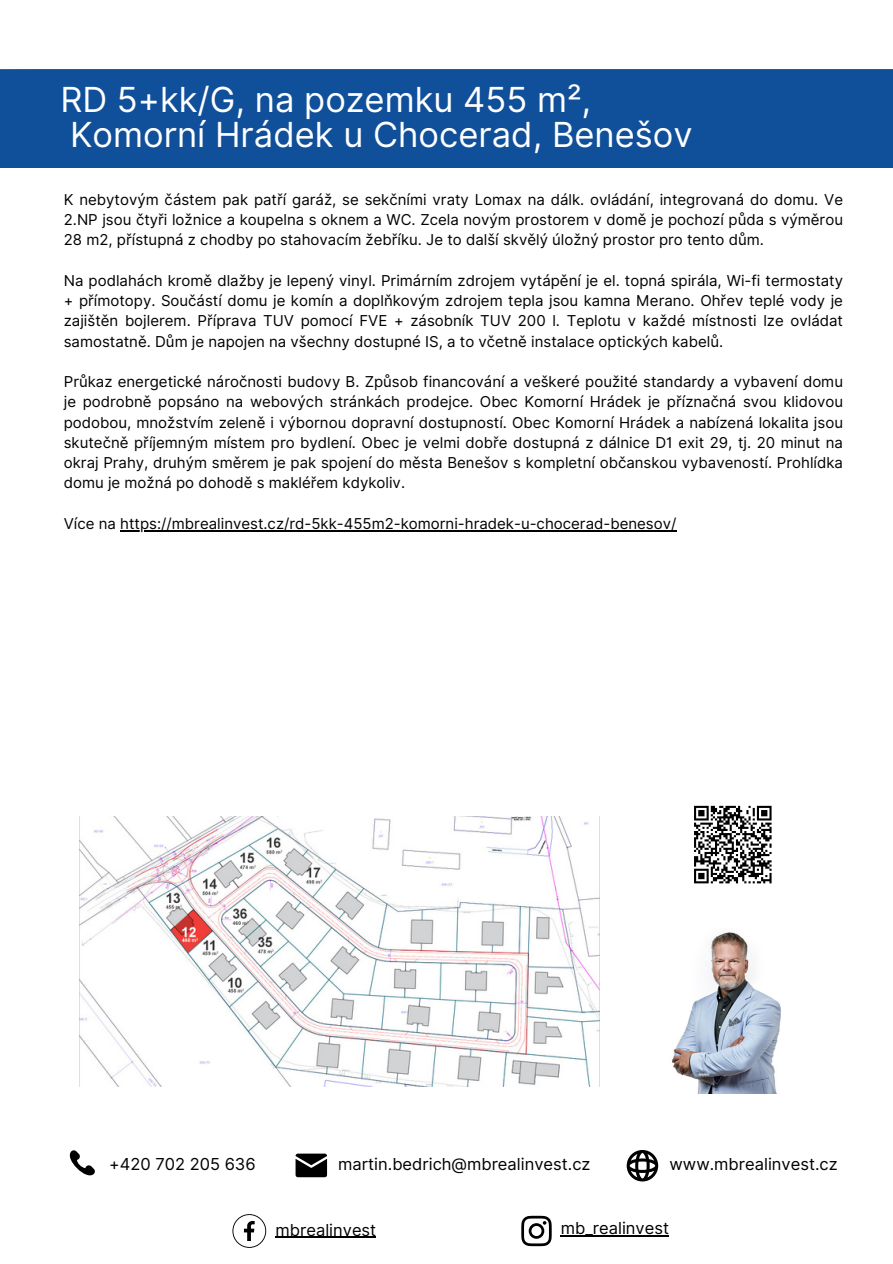
<style>
.page{position:relative;width:893px;height:1264px;background:#fff}
.page>*{position:absolute;margin:0;border:0;box-sizing:border-box;transform-origin:0 0}
.t1{font:34.5px "Inter";color:#fff}
.t2{font:16.5px "Inter";color:#000}
.t3{font:15px/20.2px "Inter";color:#000;text-align:justify}
</style>
<div class="page">
<img style="left:79px;top:817px;width:520px;height:268px">
<div style="left:0;top:69px;width:892px;height:99px;background:#10509a"></div>
<svg style="left:295px;top:1153px;width:32px;height:24px"></svg>
<svg style="left:69px;top:1150px;width:26px;height:26px"></svg>
<svg style="left:626px;top:1150px;width:32px;height:31px"></svg>
<img style="left:672px;top:932px;width:109px;height:161px">
<svg style="left:232px;top:1214px;width:34px;height:33px"></svg>
<svg style="left:521px;top:1215px;width:30px;height:31px"></svg>
<hr style="left:120px;top:530px;width:556px;height:1px;background:#000">
<hr style="left:275px;top:1236px;width:101px;height:1px;background:#000">
<hr style="left:560px;top:1234px;width:109px;height:2px;background:#000">
<svg style="left:694px;top:805px;width:78px;height:79px"></svg>
<p class="t1" style="left:60px;top:79px;width:532px">RD 5+kk/G, na pozemku 455 m²,</p>
<p class="t1" style="left:70px;top:113px;width:624px">Komorní Hrádek u Chocerad, Benešov</p>
<p class="t3" style="left:64px;top:189px;width:780px">K nebytovým částem pak patří garáž, se sekčními vraty Lomax na dálk. ovládání, integrovaná do domu. Ve 2.NP jsou čtyři ložnice a koupelna s oknem a WC. Zcela novým prostorem v domě je pochozí půda s výměrou 28 m2, přístupná z chodby po stahovacím žebříku. Je to další skvělý úložný prostor pro tento dům.</p>
<p class="t3" style="left:64px;top:270px;width:780px">Na podlahách kromě dlažby je lepený vinyl. Primárním zdrojem vytápění je el. topná spirála, Wi-fi termostaty + přímotopy. Součástí domu je komín a doplňkovým zdrojem tepla jsou kamna Merano. Ohřev teplé vody je zajištěn bojlerem. Příprava TUV pomocí FVE + zásobník TUV 200 l. Teplotu v každé místnosti lze ovládat samostatně. Dům je napojen na všechny dostupné IS, a to včetně instalace optických kabelů.</p>
<p class="t3" style="left:64px;top:371px;width:780px">Průkaz energetické náročnosti budovy B. Způsob financování a veškeré použité standardy a vybavení domu je podrobně popsáno na webových stránkách prodejce. Obec Komorní Hrádek je příznačná svou klidovou podobou, množstvím zeleně i výbornou dopravní dostupností. Obec Komorní Hrádek a nabízená lokalita jsou skutečně příjemným místem pro bydlení. Obec je velmi dobře dostupná z dálnice D1 exit 29, tj. 20 minut na okraj Prahy, druhým směrem je pak spojení do města Benešov s kompletní občanskou vybaveností. Prohlídka domu je možná po dohodě s makléřem kdykoliv.</p>
<p class="t3" style="left:64px;top:513px;width:614px">Více na https://mbrealinvest.cz/rd-5kk-455m2-komorni-hradek-u-chocerad-benesov/</p>
<p class="t2" style="left:109px;top:1154px;width:148px">+420 702 205 636</p>
<p class="t2" style="left:338px;top:1154px;width:254px">martin.bedrich@mbrealinvest.cz</p>
<p class="t2" style="left:669px;top:1154px;width:170px">www.mbrealinvest.cz</p>
<p class="t2" style="left:275px;top:1219px;width:102px">mbrealinvest</p>
<p class="t2" style="left:560px;top:1217px;width:110px">mb_realinvest</p>
</div>
